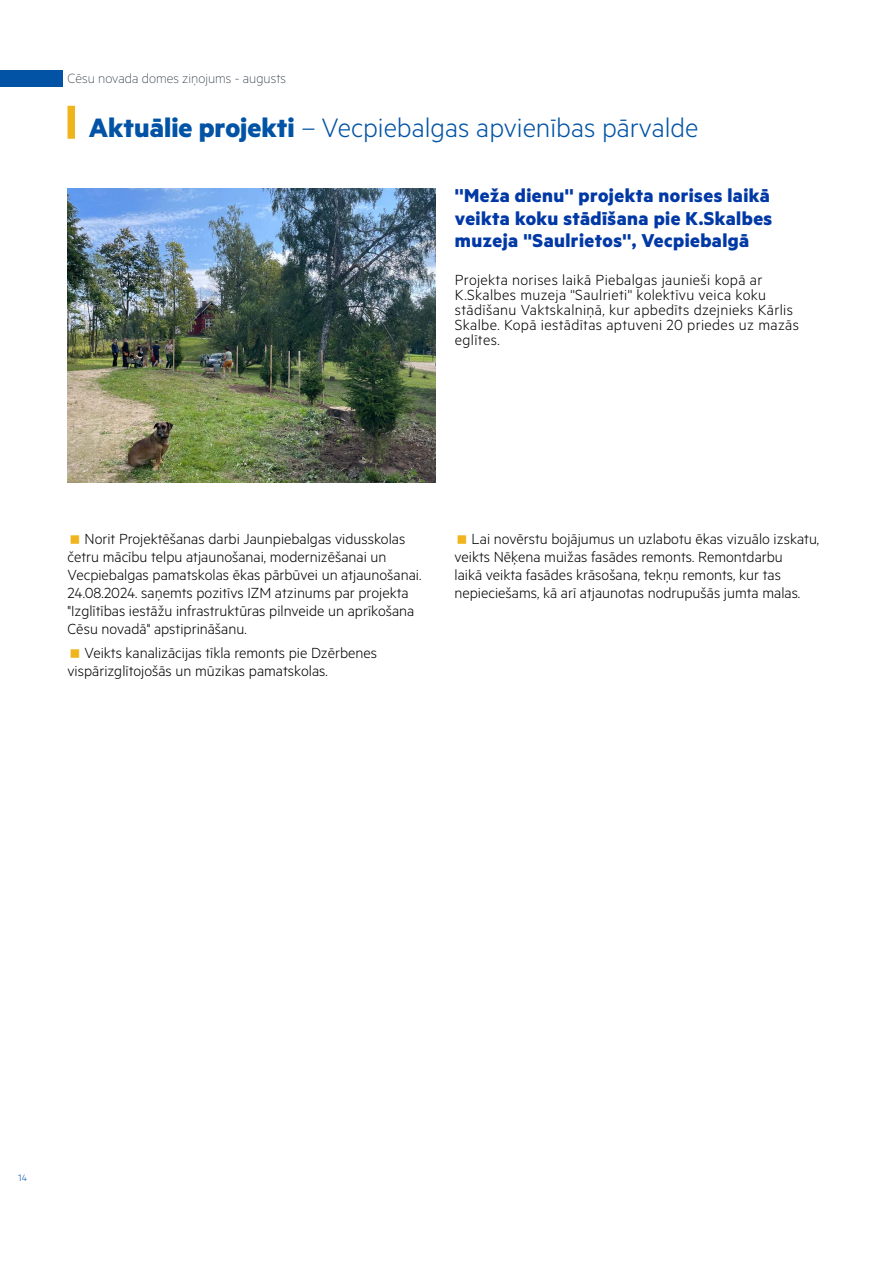
<style>
.page{position:relative;width:893px;height:1263px;background:#fff}
.page>*{position:absolute;margin:0;border:0;box-sizing:border-box;transform-origin:0 0}
.t1{font:300 30px "Metric";color:#0253a5}
.t2{font:700 21px/22.5px "Metric";letter-spacing:.02em;color:#0038a6}
.t3{font:300 16.5px/18px "Metric";color:#000}
.t4{font:300 16.5px/15px "Metric";letter-spacing:.02em;color:#000}
.t5{font:100 15px "Metric";color:#1b2630}
.t6{font:300 10.5px "Metric";color:#0253a5}
.s1{font-weight:700}
</style>
<div class="page">
<div style="left:0;top:70px;width:63px;height:17px;background:#0253a5"></div>
<div style="left:68px;top:106px;width:7px;height:33px;background:#f0b51c"></div>
<img style="left:68px;top:188px;width:367px;height:294px">
<p class="t5" style="left:68px;top:69px;width:220px">Cēsu novada domes ziņojums ‑ augusts</p>
<h1 class="t1" style="left:89px;top:110px;width:611px"><span class="s1">Aktuālie projekti</span> – Vecpiebalgas apvienības pārvalde</h1>
<p class="t2" style="left:455px;top:184px;width:319px">''Meža dienu'' projekta norises laikā veikta koku stādīšana pie K.Skalbes muzeja ''Saulrietos'', Vecpiebalgā</p>
<p class="t4" style="left:455px;top:271px;width:346px">Projekta norises laikā Piebalgas jaunieši kopā ar K.Skalbes muzeja ''Saulrieti'' kolektīvu veica koku stādīšanu Vaktskalniņā, kur apbedīts dzejnieks Kārlis Skalbe. Kopā iestādītas aptuveni 20 priedes uz mazās eglītes.</p>
<p class="t3" style="left:67px;top:529px;width:355px;text-indent:17px">Norit Projektēšanas darbi Jaunpiebalgas vidusskolas četru mācību telpu atjaunošanai, modernizēšanai un Vecpiebalgas pamatskolas ēkas pārbūvei un atjaunošanai.<br>24.08.2024. saņemts pozitīvs IZM atzinums par projekta "Izglītības iestāžu infrastruktūras pilnveide un aprīkošana Cēsu novadā" apstiprināšanu.</p>
<p class="t3" style="left:67px;top:643px;width:311px;text-indent:17px">Veikts kanalizācijas tīkla remonts pie Dzērbenes vispārizglītojošās un mūzikas pamatskolas.</p>
<p class="t3" style="left:454px;top:529px;width:366px;text-indent:17px">Lai novērstu bojājumus un uzlabotu ēkas vizuālo izskatu, veikts Nēķena muižas fasādes remonts. Remontdarbu<br>laikā veikta fasādes krāsošana, tekņu remonts, kur tas nepieciešams, kā arī atjaunotas nodrupušās jumta malas.</p>
<p class="t6" style="left:18px;top:1171px;width:10px">14</p>
</div>
